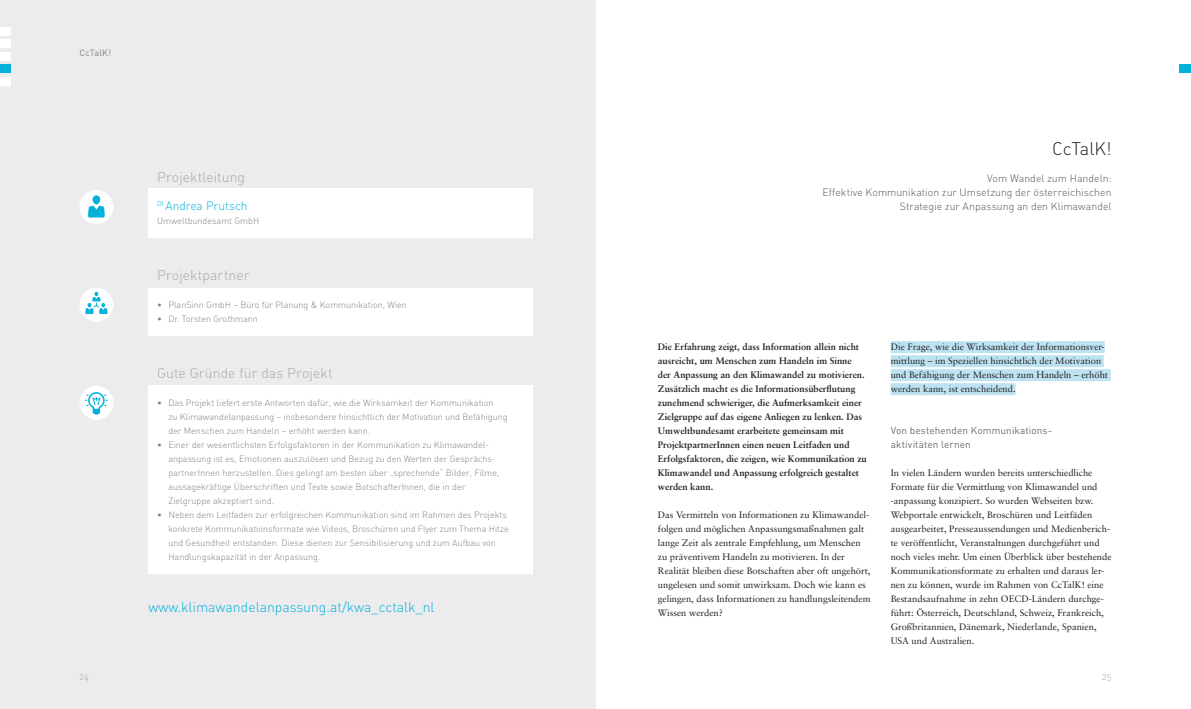
<style>
.page{position:relative;width:1191px;height:709px;background:#fff}
.page>*{position:absolute;margin:0;border:0;box-sizing:border-box;transform-origin:0 0}
.t1{font:18px "DIN Light Alternate";color:#231f20}
.t2{font:14px "DIN Light Alternate";letter-spacing:.005em;color:#a8a9ad}
.t3{font:14px "DIN Light Alternate";color:#02b2db}
.t4{font:12px "DIN Light Alternate";color:#02b2db}
.t5{font:300 10.5px/14px "DIN";color:#57585a;text-align:right}
.t6{font:10px/14px "DIN Regular Alternate";letter-spacing:.01em;color:#6c6d70}
.t7{font:9.4px/14px "Sabon";color:#231f20}
.t8{font:700 9.4px/14px "Sabon";color:#231f20}
.t9{font:9.4px "DIN Light Alternate";color:#a8a9ad}
.t10{font:9px/14px "DIN Light Alternate";color:#808285}
.t11{font:9px "DIN";letter-spacing:.025em;color:#808285}
</style>
<div class="page">
<div style="left:0;top:0;width:595px;height:709px;background:#ececee"></div>
<div style="left:149px;top:188px;width:384px;height:50px;background:#fff"></div>
<div style="left:149px;top:385px;width:384px;height:189px;background:#fff"></div>
<div style="left:149px;top:288px;width:384px;height:48px;background:#fff"></div>
<div style="left:79px;top:386px;width:34px;height:34px;background:#fff;border-radius:50%"></div>
<svg style="left:85px;top:392px;width:23px;height:23px"></svg>
<div style="left:79px;top:288px;width:34px;height:34px;background:#fff;border-radius:50%"></div>
<svg style="left:85px;top:292px;width:23px;height:22px"></svg>
<div style="left:79px;top:190px;width:34px;height:34px;background:#fff;border-radius:50%"></div>
<div style="left:92px;top:195px;width:8px;height:9px;background:#02b2db;border-radius:4px"></div>
<svg style="left:88px;top:206px;width:17px;height:11px"></svg>
<div style="left:890px;top:341px;width:214px;height:12px;background:#bde3f2"></div>
<div style="left:890px;top:355px;width:213px;height:12px;background:#bde3f2"></div>
<div style="left:890px;top:369px;width:220px;height:12px;background:#bde3f2"></div>
<div style="left:890px;top:383px;width:125px;height:12px;background:#bde3f2"></div>
<div style="left:0;top:27px;width:11px;height:8px;background:#fff"></div>
<div style="left:0;top:64px;width:11px;height:9px;background:#02b2db"></div>
<div style="left:0;top:77px;width:11px;height:8px;background:#fff"></div>
<div style="left:0;top:40px;width:11px;height:8px;background:#fff"></div>
<div style="left:0;top:52px;width:11px;height:8px;background:#fff"></div>
<div style="left:1179px;top:65px;width:12px;height:8px;background:#02b2db"></div>
<p class="t11" style="left:79px;top:47px;width:33px">CcTalK!</p>
<h2 class="t2" style="left:157px;top:168px;width:90px">Projektleitung</h2>
<p class="t4" style="left:157px;top:198px;width:92px"><sup>DI</sup> Andrea Prutsch</p>
<p class="t10" style="left:157px;top:214px;width:104px">Umweltbundesamt GmbH</p>
<h2 class="t2" style="left:157px;top:266px;width:94px">Projektpartner</h2>
<p class="t10" style="left:157px;top:298px;width:251px">• PlanSinn GmbH – Büro für Planung &amp; Kommunikation, Wien</p>
<p class="t10" style="left:157px;top:312px;width:102px">• Dr. Torsten Grothmann</p>
<h2 class="t2" style="left:157px;top:364px;width:177px">Gute Gründe für das Projekt</h2>
<p class="t10" style="left:168px;top:396px;width:341px;text-indent:-11px">• Das Projekt liefert erste Antworten dafür, wie die Wirksamkeit der Kommunikation<br>zu Klimawandelanpassung – insbesondere hinsichtlich der Motivation und Befähigung der Menschen zum Handeln – erhöht werden kann.</p>
<p class="t10" style="left:168px;top:438px;width:332px;text-indent:-11px">• Einer der wesentlichsten Erfolgsfaktoren in der Kommunikation zu Klimawandel&shy;anpassung ist es, Emotionen auszulösen und Bezug zu den Werten der Gesprächs&shy;partnerInnen herzustellen. Dies gelingt am besten über „sprechende“ Bilder, Filme, aussagekräftige Überschriften und Texte sowie BotschafterInnen, die in der Zielgruppe akzeptiert sind.</p>
<p class="t10" style="left:168px;top:508px;width:342px;text-indent:-11px">• Neben dem Leitfaden zur erfolgreichen Kommunikation sind im Rahmen des Projekts konkrete Kommunikationsformate wie Videos, Broschüren und Flyer zum Thema Hitze und Gesundheit entstanden. Diese dienen zur Sensibilisierung und zum Aufbau von Handlungskapazität in der Anpassung.</p>
<h2 class="t3" style="left:148px;top:598px;width:288px">www.klimawandelanpassung.at/kwa_cctalk_nl</h2>
<h1 class="t1" style="left:1052px;top:137px;width:61px">CcTalK!</h1>
<p class="t5" style="left:822px;top:171px;width:291px">Vom Wandel zum Handeln:<br>Effektive Kommunikation zur Umsetzung der österreichischen<br>Strategie zur Anpassung an den Klimawandel</p>
<p class="t8" style="left:658px;top:340px;width:210px">Die Erfahrung zeigt, dass Information allein nicht ausreicht, um Menschen zum Handeln im Sinne der Anpassung an den Klimawandel zu motivieren.<br>Zusätzlich macht es die Informationsüberflutung zunehmend schwieriger, die Aufmerksamkeit einer Zielgruppe auf das eigene Anliegen zu lenken. Das Umweltbundesamt erarbeitete gemeinsam mit ProjektpartnerInnen einen neuen Leitfaden und Erfolgsfaktoren, die zeigen, wie Kommunikation zu Klimawandel und Anpassung erfolgreich gestaltet werden kann.</p>
<p class="t7" style="left:658px;top:508px;width:214px">Das Vermitteln von Informationen zu Klimawandel&shy;folgen und möglichen Anpassungsmaßnahmen galt lange Zeit als zentrale Empfehlung, um Menschen zu präventivem Handeln zu motivieren. In der Realität bleiben diese Botschaften aber oft ungehört, ungelesen und somit unwirksam. Doch wie kann es gelingen, dass Informationen zu handlungsleitendem Wissen werden?</p>
<p class="t7" style="left:890px;top:340px;width:219px">Die Frage, wie die Wirksamkeit der Informationsver&shy;mittlung – im Speziellen hinsichtlich der Motivation und Befähigung der Menschen zum Handeln – erhöht werden kann, ist entscheidend.</p>
<p class="t6" style="left:890px;top:423px;width:163px">Von bestehenden Kommunikations&shy;aktivitäten lernen</p>
<p class="t7" style="left:890px;top:466px;width:222px">In vielen Ländern wurden bereits unterschiedliche Formate für die Vermittlung von Klimawandel und -anpassung konzipiert. So wurden Webseiten bzw.<br>Webportale entwickelt, Broschüren und Leitfäden ausgearbeitet, Presseaussendungen und Medienberich&shy;te veröffentlicht, Veranstaltungen durchgeführt und noch vieles mehr. Um einen Überblick über bestehende Kommunikationsformate zu erhalten und daraus ler&shy;nen zu können, wurde im Rahmen von CcTalK! eine Bestandsaufnahme in zehn OECD-Ländern durchge&shy;führt: Österreich, Deutschland, Schweiz, Frankreich, Großbritannien, Dänemark, Niederlande, Spanien, USA und Australien.</p>
<p class="t9" style="left:79px;top:670px;width:11px">24</p>
<p class="t9" style="left:1102px;top:670px;width:11px">25</p>
</div>
